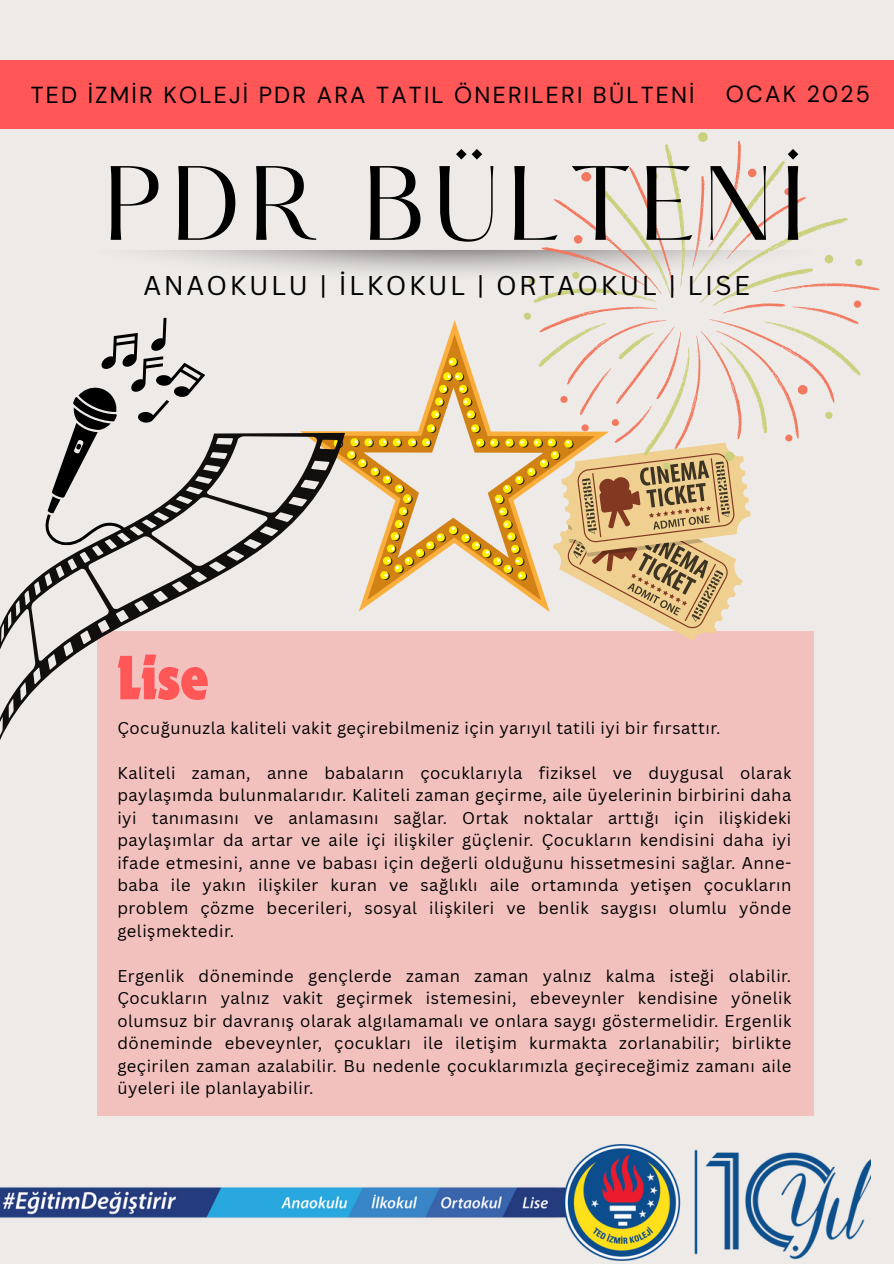
<style>
.page{position:relative;width:894px;height:1264px;background:#fff}
.page>*{position:absolute;margin:0;border:0;box-sizing:border-box;transform-origin:0 0}
.t1{font:92.1px "Hatton";letter-spacing:.095em;color:#000}
.t2{font:700 condensed 65.1px "Dynamo Com";color:#ff5757}
.t3{font:26.4px "Canva Sans";letter-spacing:.095em;color:#000}
.t4{font:23.1px "DM Sans";letter-spacing:.095em;color:#000}
.t5{font:16.65px/22.5px "Canva Sans";letter-spacing:.03em;color:#000;text-align:justify}
</style>
<div class="page">
<div style="left:0;top:0;width:893px;height:1263px;background:#edeae7"></div>
<div style="left:0;top:60px;width:893px;height:69px;background:#ff5757"></div>
<div style="left:97px;top:631px;width:716px;height:484px;background:#f2c1be"></div>
<img style="left:0;top:1144px;width:870px;height:116px">
<img style="left:301px;top:320px;width:251px;height:292px">
<svg style="left:0;top:433px;width:345px;height:307px"></svg>
<svg style="left:42px;top:317px;width:164px;height:236px"></svg>
<svg style="left:552px;top:469px;width:198px;height:171px"></svg>
<svg style="left:523px;top:132px;width:221px;height:337px"></svg>
<svg style="left:539px;top:140px;width:341px;height:309px"></svg>
<p class="t4" style="left:31px;top:80px;width:665px">TED İZMİR KOLEJİ PDR ARA TATIL ÖNERILERI BÜLTENİ</p>
<p class="t4" style="left:725px;top:79px;width:145px">OCAK 2025</p>
<h4 class="t1" style="left:104px;top:161px;width:701px">PDR BÜLTENİ</h4>
<h4 class="t3" style="left:143px;top:267px;width:608px">ANAOKULU | İLKOKUL | ORTAOKUL | LISE</h4>
<h1 class="t2" style="left:117px;top:639px;width:93px">Lise</h1>
<p class="t5" style="left:117px;top:716px;width:604px">Çocuğunuzla kaliteli vakit geçirebilmeniz için yarıyıl tatili iyi bir fırsattır.</p>
<p class="t5" style="left:117px;top:761px;width:675px">Kaliteli zaman, anne babaların çocuklarıyla fiziksel ve duygusal olarak paylaşımda bulunmalarıdır. Kaliteli zaman geçirme, aile üyelerinin birbirini daha iyi tanımasını ve anlamasını sağlar. Ortak noktalar arttığı için ilişkideki paylaşımlar da artar ve aile içi ilişkiler güçlenir. Çocukların kendisini daha iyi ifade etmesini, anne ve babası için değerli olduğunu hissetmesini sağlar. Anne&shy;baba ile yakın ilişkiler kuran ve sağlıklı aile ortamında yetişen çocukların problem çözme becerileri, sosyal ilişkileri ve benlik saygısı olumlu yönde gelişmektedir.</p>
<p class="t5" style="left:117px;top:963px;width:675px">Ergenlik döneminde gençlerde zaman zaman yalnız kalma isteği olabilir.<br>Çocukların yalnız vakit geçirmek istemesini, ebeveynler kendisine yönelik olumsuz bir davranış olarak algılamamalı ve onlara saygı göstermelidir. Ergenlik döneminde ebeveynler, çocukları ile iletişim kurmakta zorlanabilir; birlikte geçirilen zaman azalabilir. Bu nedenle çocuklarımızla geçireceğimiz zamanı aile üyeleri ile planlayabilir.</p>
</div>
